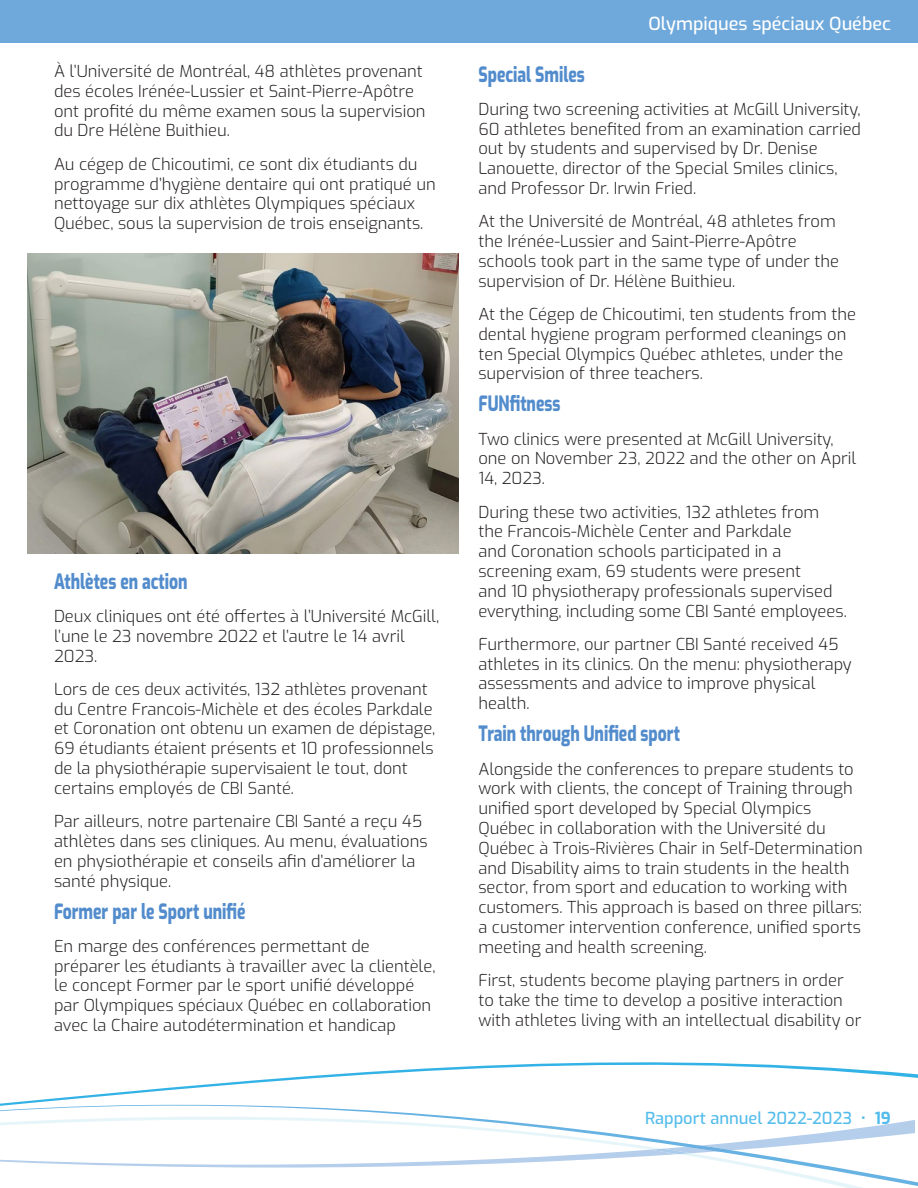
<style>
.page{position:relative;width:918px;height:1188px;background:#fff}
.page>*{position:absolute;margin:0;border:0;box-sizing:border-box;transform-origin:0 0}
.t1{font:800 21px "Exo";color:#528ccc;scale:.75 1}
.t2{font:500 18px "Exo";color:#fff}
.t3{font:300 16.5px/19.8px "Exo";color:#231f20}
.t4{font:500 16.5px "Exo";color:#53bceb}
.s1{font-weight:700}
</style>
<div class="page">
<svg style="left:717px;top:1150px;width:201px;height:38px"></svg>
<img style="left:589px;top:1151px;width:102px;height:3px">
<img style="left:0;top:1062px;width:915px;height:88px">
<img style="left:0;top:1140px;width:732px;height:11px">
<div style="left:0;top:0;width:918px;height:43px;background:#6fa9db"></div>
<img style="left:27px;top:254px;width:432px;height:300px">
<p class="t3" style="left:54px;top:60px;width:373px">À l’Université de Montréal, 48 athlètes provenant des écoles Irénée-Lussier et Saint-Pierre-Apôtre ont profité du même examen sous la supervision du Dre Hélène Buithieu.</p>
<p class="t3" style="left:54px;top:153px;width:383px">Au cégep de Chicoutimi, ce sont dix étudiants du programme d’hygiène dentaire qui ont pratiqué un nettoyage sur dix athlètes Olympiques spéciaux Québec, sous la supervision de trois enseignants.</p>
<p class="t1" style="left:54px;top:566px;width:180px">Athlètes en action</p>
<p class="t3" style="left:54px;top:605px;width:387px">Deux cliniques ont été offertes à l’Université McGill, l’une le 23 novembre 2022 et l’autre le 14 avril<br>2023.</p>
<p class="t3" style="left:54px;top:678px;width:383px">Lors de ces deux activités, 132 athlètes provenant du Centre Francois-Michèle et des écoles Parkdale et Coronation ont obtenu un examen de dépistage, 69 étudiants étaient présents et 10 professionnels de la physiothérapie supervisaient le tout, dont certains employés de CBI Santé.</p>
<p class="t3" style="left:54px;top:811px;width:375px">Par ailleurs, notre partenaire CBI Santé a reçu 45 athlètes dans ses cliniques. Au menu, évaluations en physiothérapie et conseils afin d’améliorer la santé physique.</p>
<p class="t1" style="left:54px;top:896px;width:257px">Former par le Sport unifié</p>
<p class="t3" style="left:54px;top:935px;width:383px">En marge des conférences permettant de préparer les étudiants à travailler avec la clientèle, le concept Former par le sport unifié développé par Olympiques spéciaux Québec en collaboration avec la Chaire autodétermination et handicap</p>
<p class="t2" style="left:648px;top:11px;width:244px">Olympiques spéciaux Québec</p>
<p class="t1" style="left:478px;top:59px;width:144px">Special Smiles</p>
<p class="t3" style="left:478px;top:98px;width:384px">During two screening activities at McGill University, 60 athletes benefited from an examination carried out by students and supervised by Dr. Denise Lanouette, director of the Special Smiles clinics, and Professor Dr. Irwin Fried.</p>
<p class="t3" style="left:478px;top:211px;width:362px">At the Université de Montréal, 48 athletes from the Irénée-Lussier and Saint-Pierre-Apôtre schools took part in the same type of under the supervision of Dr. Hélène Buithieu.</p>
<p class="t3" style="left:478px;top:303px;width:379px">At the Cégep de Chicoutimi, ten students from the dental hygiene program performed cleanings on ten Special Olympics Québec athletes, under the supervision of three teachers.</p>
<p class="t1" style="left:478px;top:389px;width:111px">FUNfitness</p>
<p class="t3" style="left:478px;top:428px;width:379px">Two clinics were presented at McGill University, one on November 23, 2022 and the other on April<br>14, 2023.</p>
<p class="t3" style="left:478px;top:501px;width:370px">During these two activities, 132 athletes from the Francois-Michèle Center and Parkdale<br>and Coronation schools participated in a screening exam, 69 students were present<br>and 10 physiotherapy professionals supervised everything, including some CBI Santé employees.</p>
<p class="t3" style="left:478px;top:633px;width:375px">Furthermore, our partner CBI Santé received 45 athletes in its clinics. On the menu: physiotherapy assessments and advice to improve physical health.</p>
<p class="t1" style="left:478px;top:718px;width:270px">Train through Unified sport</p>
<p class="t3" style="left:478px;top:758px;width:386px">Alongside the conferences to prepare students to work with clients, the concept of Training through unified sport developed by Special Olympics Québec in collaboration with the Université du Québec à Trois-Rivières Chair in Self-Determination and Disability aims to train students in the health sector, from sport and education to working with customers. This approach is based on three pillars: a customer intervention conference, unified sports meeting and health screening.</p>
<p class="t3" style="left:478px;top:969px;width:385px">First, students become playing partners in order to take the time to develop a positive interaction with athletes living with an intellectual disability or</p>
<p class="t4" style="left:645px;top:1106px;width:247px">Rapport annuel 2022-2023 • <span class="s1">19</span></p>
</div>
